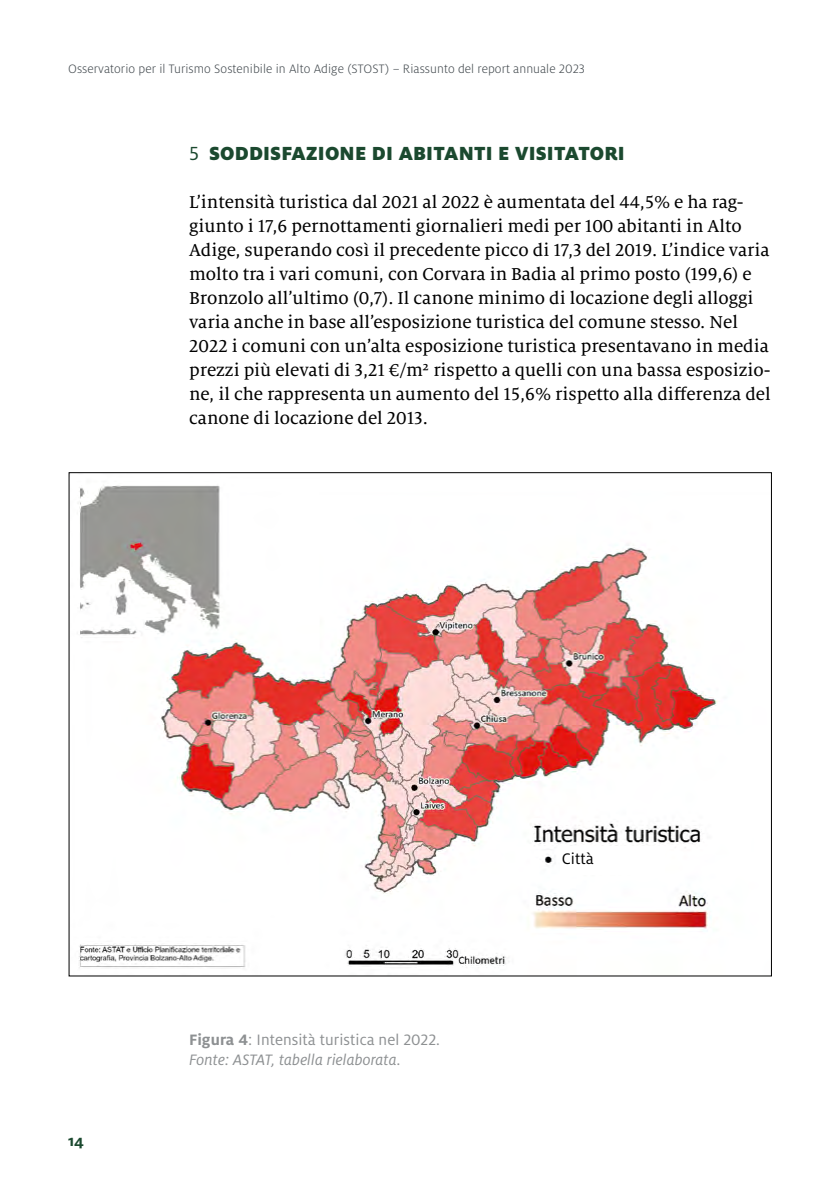
<style>
.page{position:relative;width:840px;height:1191px;background:#fff}
.page>*{position:absolute;margin:0;border:0;box-sizing:border-box;transform-origin:0 0}
.Title_2_10_5_pt{font:900 21px "Milo Pro";letter-spacing:.01em;color:#1b492f}
.Text_9_5_pt_it{font:19px/24px "Milo Serif Pro Text";color:#000}
.t1{font:17px "Milo Pro";color:#000}
.Image_Caption_B_8_5_pt{font:italic 16.8px/19.8px "Milo Pro";letter-spacing:.005em;color:#8d9092}
.t2{font:700 16.8px "Milo Pro";color:#1b492f}
.t3{font:300 13.6px "Milo Pro";letter-spacing:.005em;color:#41484d}
.s1{font-weight:400}
.s2{font-weight:700;font-style:normal}
.s3{font-style:normal}
</style>
<div class="page">
<img style="left:78px;top:485px;width:640px;height:483px">
<img style="left:559px;top:846px;width:104px;height:28px">
<p class="t3" style="left:68px;top:61px;width:518px">Osservatorio per il Turismo Sostenibile in Alto Adige (STOST) – Riassunto del report annuale 2023</p>
<p class="Title_2_10_5_pt" style="left:189px;top:141px;width:437px"><span class="s1">5</span> SODDISFAZIONE DI ABITANTI E VISITATORI</p>
<p class="Text_9_5_pt_it" style="left:189px;top:190px;width:582px">L’intensità turistica dal 2021 al 2022 è aumentata del 44,5% e ha rag&shy;giunto i 17,6 pernottamenti giornalieri medi per 100 abitanti in Alto Adige, superando così il precedente picco di 17,3 del 2019. L’indice varia molto tra i vari comuni, con Corvara in Badia al primo posto (199,6) e Bronzolo all’ultimo (0,7). Il canone minimo di locazione degli alloggi varia anche in base all’esposizione turistica del comune stesso. Nel 2022 i comuni con un’alta esposizione turistica presentavano in media prezzi più elevati di 3,21 €/m² rispetto a quelli con una bassa esposizio&shy;ne, il che rappresenta un aumento del 15,6% rispetto alla differenza del canone di locazione del 2013.</p>
<p class="t2" style="left:68px;top:1130px;width:18px">14</p>
<p class="Image_Caption_B_8_5_pt" style="left:189px;top:1030px;width:252px"><span class="s2">Figura 4</span><span class="s3">: Intensità turistica nel 2022.<br></span>Fonte: ASTAT, tabella rielaborata.</p>
<p class="t1" style="left:561px;top:849px;width:33px">Città</p>
</div>
